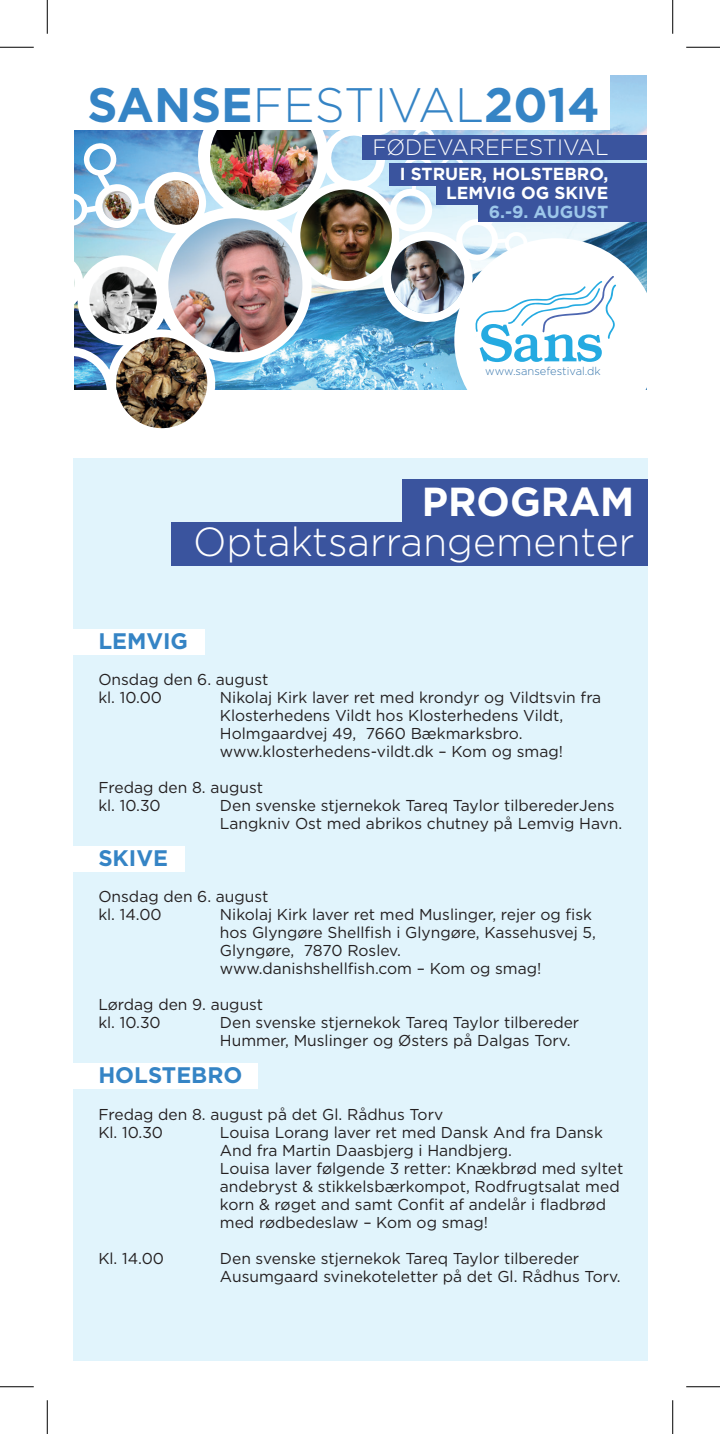
<style>
.page{position:relative;width:720px;height:1434px;background:#fff}
.page>*{position:absolute;margin:0;border:0;box-sizing:border-box;transform-origin:0 0}
.t1{font:700 48.38px "Gotham";color:#3584c5}
.t2{font:300 40.5px "Gotham";color:#fff}
.t3{font:700 40.5px "Gotham";color:#fff}
.t4{font:700 22.5px "Gotham";color:#3584c5}
.t5{font:300 22.28px "Gotham";color:#fff}
.t6{font:700 17.55px/18.7px "Gotham";color:#fff;text-align:right}
.t7{font:700 17.55px "Gotham";color:#9dc7ea}
.t8{font:15.75px/18px "Gotham";color:#231f20}
.t9{font:300 11.25px "Gotham";color:#3977ad}
.s1{font-weight:300}
</style>
<div class="page">
<div style="left:73px;top:459px;width:574px;height:902px;background:#e1f4fc"></div>
<img style="left:236px;top:76px;width:411px;height:313px">
<svg style="left:74px;top:130px;width:256px;height:235px"></svg>
<svg style="left:285px;top:130px;width:243px;height:197px"></svg>
<img style="left:74px;top:324px;width:162px;height:66px">
<div style="left:362px;top:135px;width:329px;height:25px;background:#3a549e"></div>
<div style="left:454px;top:238px;width:204px;height:204px;background:#fff;border-radius:50%"></div>
<svg style="left:473px;top:274px;width:143px;height:88px"></svg>
<img style="left:154px;top:180px;width:45px;height:45px;border-radius:22px">
<img style="left:210px;top:130px;width:108px;height:80px">
<div style="left:65px;top:73px;width:544px;height:57px;background:#fff"></div>
<img style="left:300px;top:189px;width:92px;height:92px;border-radius:46px">
<img style="left:116px;top:337px;width:91px;height:91px;border-radius:46px">
<img style="left:102px;top:191px;width:29px;height:30px;border-radius:15px">
<div style="left:389px;top:163px;width:282px;height:23px;background:#3a549e"></div>
<img style="left:168px;top:218px;width:134px;height:134px;border-radius:67px">
<img style="left:89px;top:267px;width:68px;height:67px;border-radius:34px">
<img style="left:391px;top:241px;width:73px;height:73px;border-radius:37px">
<div style="left:436px;top:182px;width:255px;height:23px;background:#3a549e"></div>
<div style="left:478px;top:200px;width:213px;height:22px;background:#3a549e"></div>
<div style="left:647px;top:30px;width:44px;height:415px;background:#fff"></div>
<div style="left:73px;top:629px;width:131px;height:25px;background:#fff"></div>
<div style="left:73px;top:846px;width:112px;height:25px;background:#fff"></div>
<div style="left:73px;top:1063px;width:185px;height:25px;background:#fff"></div>
<div style="left:171px;top:522px;width:476px;height:43px;background:#3a549e"></div>
<div style="left:402px;top:479px;width:245px;height:44px;background:#3a549e"></div>
<hr style="left:0;top:47px;width:34px;height:1px;background:#000">
<hr style="left:686px;top:47px;width:34px;height:1px;background:#000">
<hr style="left:0;top:1386px;width:34px;height:1px;background:#000">
<hr style="left:686px;top:1386px;width:34px;height:1px;background:#000">
<hr style="left:47px;top:0;width:1px;height:34px;background:#000">
<hr style="left:47px;top:1400px;width:1px;height:34px;background:#000">
<hr style="left:672px;top:0;width:1px;height:34px;background:#000">
<hr style="left:672px;top:1400px;width:1px;height:34px;background:#000">
<h1 class="t1" style="left:88px;top:73px;width:513px">SANSE<span class="s1">FESTIVAL</span>2014</h1>
<h3 class="t5" style="left:372px;top:133px;width:238px">FØDEVAREFESTIVAL</h3>
<p class="t6" style="left:399px;top:165px;width:210px">I STRUER, HOLSTEBRO,<br>LEMVIG OG SKIVE</p>
<p class="t7" style="left:488px;top:200px;width:121px">6.-9. AUGUST</p>
<p class="t9" style="left:485px;top:364px;width:117px">www.sansefestival.dk</p>
<h2 class="t3" style="left:422px;top:474px;width:214px">PROGRAM</h2>
<h2 class="t2" style="left:193px;top:516px;width:443px">Optaktsarrangementer</h2>
<h3 class="t4" style="left:98px;top:626px;width:91px">LEMVIG</h3>
<p class="t8" style="left:98px;top:670px;width:171px">Onsdag den 6. august kl. 10.00</p>
<p class="t8" style="left:220px;top:688px;width:383px">Nikolaj Kirk laver ret med krondyr og Vildtsvin fra Klosterhedens Vildt hos Klosterhedens Vildt, Holmgaardvej 49, 7660 Bækmarksbro. www.klosterhedens-vildt.dk – Kom og smag!</p>
<p class="t8" style="left:98px;top:778px;width:166px">Fredag den 8. august kl. 10.30</p>
<p class="t8" style="left:220px;top:796px;width:404px">Den svenske stjernekok Tareq Taylor tilberederJens<br>Langkniv Ost med abrikos chutney på Lemvig Havn.</p>
<h3 class="t4" style="left:98px;top:843px;width:71px">SKIVE</h3>
<p class="t8" style="left:98px;top:887px;width:171px">Onsdag den 6. august kl. 14.00</p>
<p class="t8" style="left:220px;top:905px;width:377px">Nikolaj Kirk laver ret med Muslinger, rejer og fisk hos Glyngøre Shellfish i Glyngøre, Kassehusvej 5, Glyngøre, 7870 Roslev. www.danishshellfish.com – Kom og smag!</p>
<p class="t8" style="left:98px;top:995px;width:166px">Lørdag den 9. august kl. 10.30</p>
<p class="t8" style="left:220px;top:1013px;width:361px">Den svenske stjernekok Tareq Taylor tilbereder<br>Hummer, Muslinger og Østers på Dalgas Torv.</p>
<h3 class="t4" style="left:98px;top:1061px;width:146px">HOLSTEBRO</h3>
<p class="t8" style="left:98px;top:1104px;width:346px">Fredag den 8. august på det Gl. Rådhus Torv<br>Kl. 10.30</p>
<p class="t8" style="left:220px;top:1123px;width:405px">Louisa Lorang laver ret med Dansk And fra Dansk And fra Martin Daasbjerg i Handbjerg.<br>Louisa laver følgende 3 retter: Knækbrød med syltet andebryst &amp; stikkelsbærkompot, Rodfrugtsalat med korn &amp; røget and samt Confit af andelår i fladbrød med rødbedeslaw – Kom og smag!</p>
<p class="t8" style="left:98px;top:1248px;width:67px">Kl. 14.00</p>
<p class="t8" style="left:220px;top:1248px;width:402px">Den svenske stjernekok Tareq Taylor tilbereder<br>Ausumgaard svinekoteletter på det Gl. Rådhus Torv.</p>
</div>
